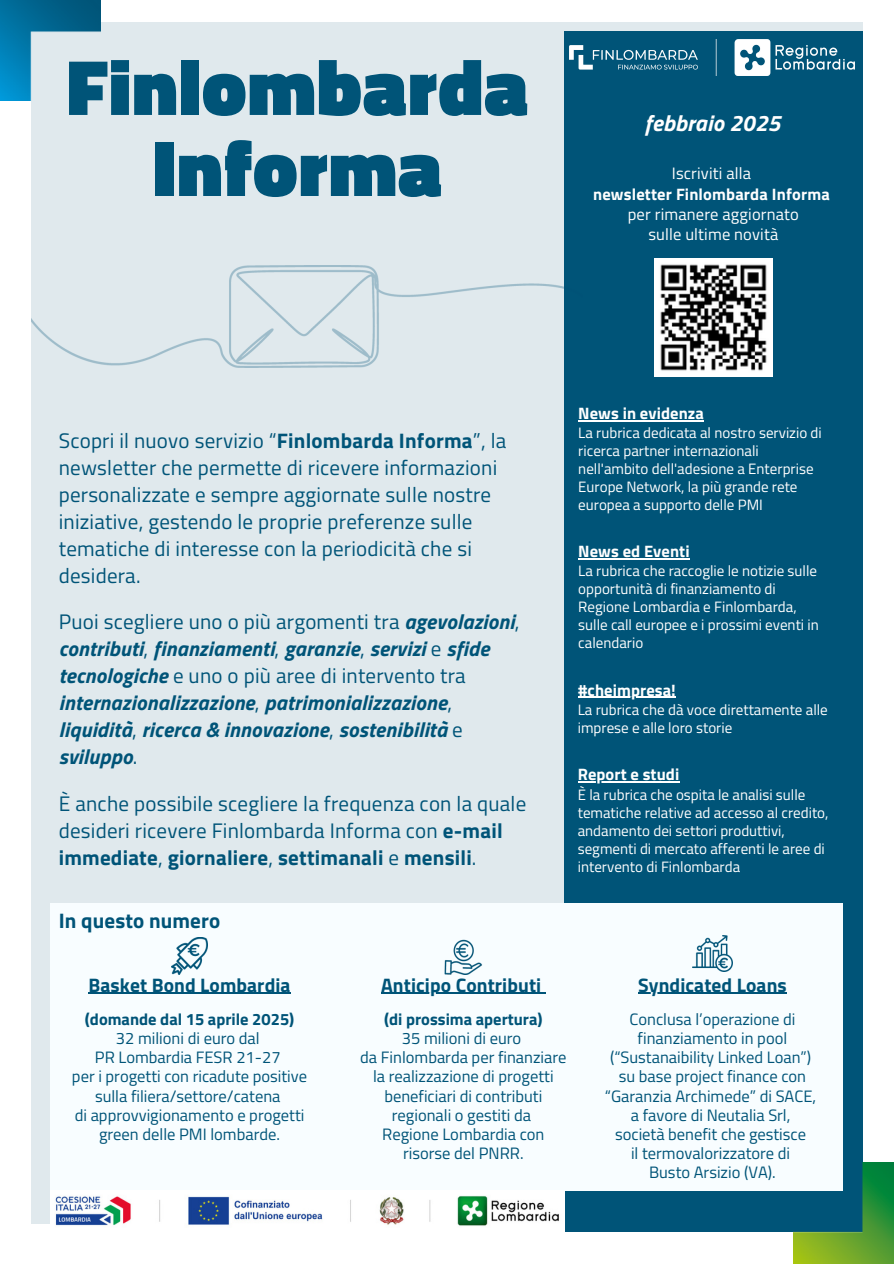
<style>
.page{position:relative;width:894px;height:1264px;background:#fff}
.page>*{position:absolute;margin:0;border:0;box-sizing:border-box;transform-origin:0 0}
.t1{font:900 79.5px/81px "Titillium Web";letter-spacing:.01em;color:#005478;text-align:center}
.t2{font:italic 700 22.5px "Titillium Web";letter-spacing:.01em;color:#fff}
.t3{font:21px/27px "Titillium Web";letter-spacing:.01em;color:#005478}
.t4{font:italic 700 21px/27px "Titillium Web";letter-spacing:.01em;color:#005478}
.t5{font:700 21px "Titillium Web";letter-spacing:.005em;color:#005478}
.t6{font:700 19.5px "Titillium Web";letter-spacing:.005em;color:#005478}
.t7{font:16.5px/19.2px "Titillium Web";color:#005478;text-align:center}
.t8{font:700 16.5px "Titillium Web";letter-spacing:.005em;color:#fff}
.t9{font:16.5px "Titillium Web";letter-spacing:.01em;color:#fff}
.t10{font:700 16.5px "Titillium Web";color:#005478}
.t11{font:15px/18px "Titillium Web";color:#fff}
.s1{font-weight:700}
.s2{font-weight:400;font-style:normal}
</style>
<div class="page">
<div style="left:31px;top:23px;width:831px;height:1200px;background:#e0e9ed"></div>
<div style="left:563px;top:31px;width:299px;height:1200px;background:#005478"></div>
<img style="left:0;top:0;width:100px;height:100px">
<div style="left:50px;top:902px;width:793px;height:288px;background:#f8fdff"></div>
<img style="left:793px;top:1162px;width:100px;height:100px">
<img style="left:569px;top:40px;width:285px;height:36px">
<img style="left:31px;top:265px;width:533px;height:103px">
<img style="left:654px;top:258px;width:118px;height:119px">
<img style="left:50px;top:1190px;width:514px;height:41px">
<img style="left:444px;top:939px;width:38px;height:35px">
<img style="left:172px;top:938px;width:36px;height:36px">
<img style="left:692px;top:935px;width:40px;height:36px">
<hr style="left:89px;top:992px;width:201px;height:1px;background:#005478">
<hr style="left:381px;top:992px;width:160px;height:1px;background:#005478">
<hr style="left:578px;top:558px;width:111px;height:1px;background:#fff">
<hr style="left:578px;top:420px;width:125px;height:1px;background:#fff">
<hr style="left:578px;top:696px;width:97px;height:2px;background:#fff">
<hr style="left:638px;top:992px;width:148px;height:1px;background:#005478">
<hr style="left:577px;top:781px;width:102px;height:1px;background:#fff">
<p class="t1" style="left:67px;top:45px;width:463px">Finlombarda<br>Informa</p>
<p class="t2" style="left:644px;top:106px;width:137px">febbraio 2025</p>
<p class="t9" style="left:671px;top:161px;width:81px">Iscriviti alla</p>
<p class="t8" style="left:593px;top:181px;width:238px">newsletter Finlombarda Informa</p>
<p class="t9" style="left:627px;top:201px;width:173px">per rimanere aggiornato</p>
<p class="t9" style="left:648px;top:221px;width:131px">sulle ultime novità</p>
<p class="t3" style="left:59px;top:427px;width:449px">Scopri il nuovo servizio “<span class="s1">Finlombarda Informa</span>”, la newsletter che permette di ricevere informazioni personalizzate e sempre aggiornate sulle nostre iniziative, gestendo le proprie preferenze sulle tematiche di interesse con la periodicità che si desidera.</p>
<h4 class="t4" style="left:59px;top:608px;width:462px"><span class="s2">Puoi scegliere uno o più argomenti tra</span> agevolazioni<span class="s2">, </span>contributi<span class="s2">,</span> finanziamenti<span class="s2">,</span> garanzie<span class="s2">,</span> servizi <span class="s2">e</span> sfide tecnologiche <span class="s2">e uno o più aree di intervento tra </span>internazionalizzazione<span class="s2">,</span> patrimonializzazione<span class="s2">, </span>liquidità<span class="s2">,</span> ricerca &amp; innovazione<span class="s2">,</span> sostenibilità <span class="s2">e </span>sviluppo<span class="s2">.</span></h4>
<p class="t3" style="left:59px;top:789px;width:469px">È anche possibile scegliere la frequenza con la quale desideri ricevere Finlombarda Informa con <span class="s1">e-mail immediate</span>, <span class="s1">giornaliere</span>, <span class="s1">settimanali</span> e <span class="s1">mensili</span>.</p>
<h5 class="t5" style="left:59px;top:903px;width:163px">In questo numero</h5>
<p class="t8" style="left:578px;top:400px;width:127px">News in evidenza</p>
<p class="t11" style="left:578px;top:423px;width:245px">La rubrica dedicata al nostro servizio di ricerca partner internazionali nell'ambito dell'adesione a Enterprise Europe Network, la più grande rete europea a supporto delle PMI</p>
<p class="t8" style="left:578px;top:538px;width:113px">News ed Eventi</p>
<p class="t11" style="left:578px;top:562px;width:242px">La rubrica che raccoglie le notizie sulle opportunità di finanziamento di<br>Regione Lombardia e Finlombarda, sulle call europee e i prossimi eventi in calendario</p>
<p class="t8" style="left:578px;top:677px;width:99px">#cheimpresa!</p>
<h2 class="t11" style="left:577px;top:700px;width:251px">La rubrica che dà voce direttamente alle imprese e alle loro storie</h2>
<p class="t8" style="left:577px;top:761px;width:103px">Report e studi</p>
<p class="t11" style="left:577px;top:785px;width:252px">È la rubrica che ospita le analisi sulle tematiche relative ad accesso al credito, andamento dei settori produttivi, segmenti di mercato afferenti le aree di intervento di Finlombarda</p>
<p class="t6" style="left:89px;top:969px;width:203px">Basket Bond Lombardia</p>
<h3 class="t10" style="left:85px;top:1006px;width:211px">(domande dal 15 aprile 2025)</h3>
<h3 class="t7" style="left:116px;top:1028px;width:145px">32 milioni di euro dal</h3>
<h2 class="t7" style="left:95px;top:1047px;width:187px">PR Lombardia FESR 21-27</h2>
<p class="t7" style="left:72px;top:1066px;width:236px">per i progetti con ricadute positive sulla filiera/settore/catena</p>
<h4 class="t7" style="left:75px;top:1104px;width:231px">di approvvigionamento e progetti green delle PMI lombarde.</h4>
<p class="t6" style="left:381px;top:969px;width:162px">Anticipo Contributi</p>
<p class="t10" style="left:384px;top:1006px;width:160px">(di prossima apertura)</p>
<h1 class="t7" style="left:402px;top:1028px;width:121px">35 milioni di euro</h1>
<p class="t7" style="left:360px;top:1047px;width:208px">da Finlombarda per finanziare la realizzazione di progetti beneficiari di contributi regionali o gestiti da</p>
<h3 class="t7" style="left:382px;top:1124px;width:164px">Regione Lombardia con risorse del PNRR.</h3>
<p class="t6" style="left:638px;top:969px;width:150px">Syndicated Loans</p>
<h5 class="t7" style="left:610px;top:1009px;width:202px">Conclusa l’operazione di finanziamento in pool (“Sustanaibility Linked Loan”)</h5>
<p class="t7" style="left:604px;top:1066px;width:213px">su base project finance con “Garanzia Archimede” di SACE,</p>
<h5 class="t7" style="left:630px;top:1104px;width:161px">a favore di Neutalia Srl,</h5>
<p class="t7" style="left:615px;top:1124px;width:192px">società benefit che gestisce</p>
<h5 class="t7" style="left:630px;top:1143px;width:161px">il termovalorizzatore di</h5>
<p class="t7" style="left:649px;top:1162px;width:128px">Busto Arsizio (VA).</p>
</div>
